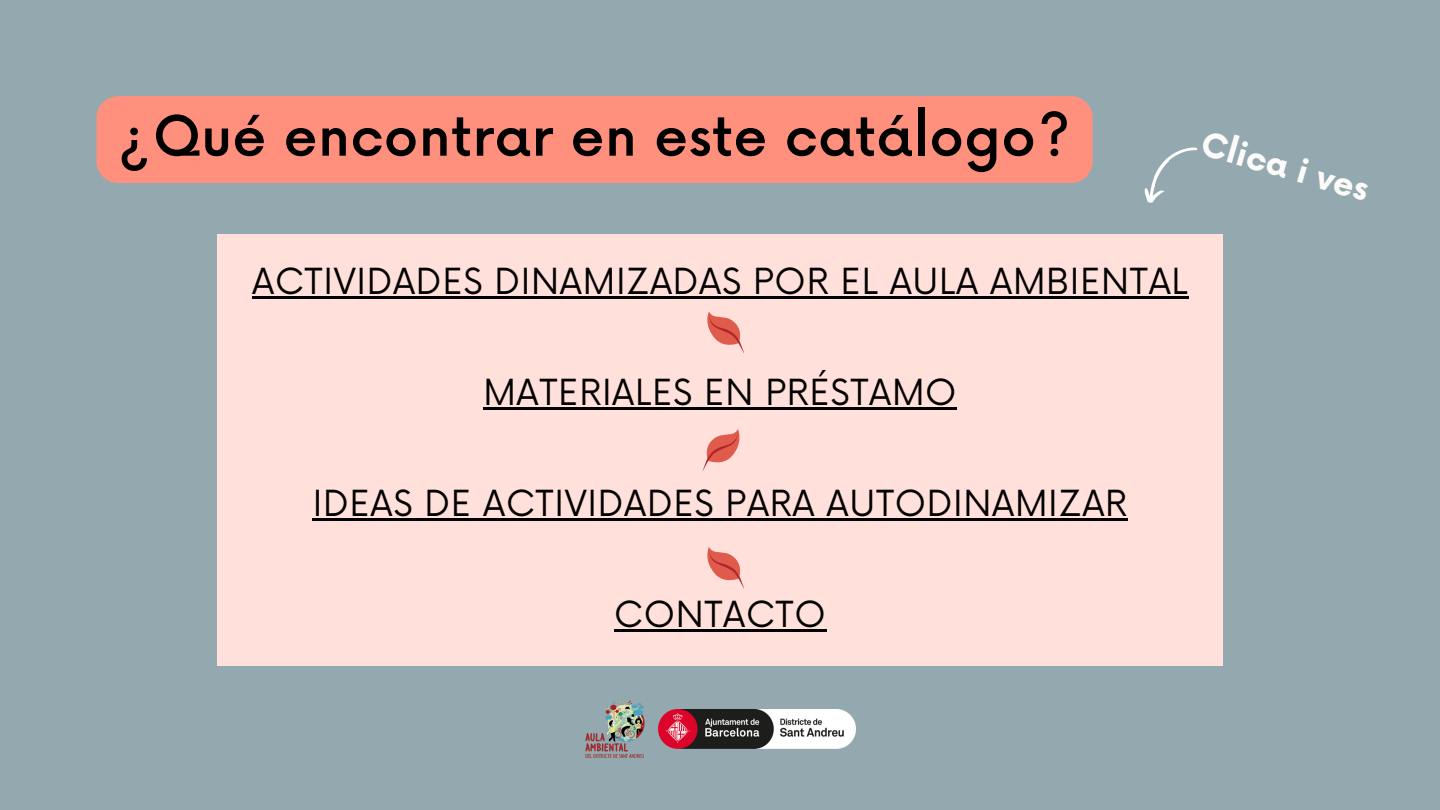
<style>
.page{position:relative;width:1440px;height:810px;background:#94a9af}
.page>*{position:absolute;margin:0;border:0;box-sizing:border-box;transform-origin:0 0}
.t1{font:500 54.4px "Now";letter-spacing:.01em;color:#000}
.t2{font:35px "Now";letter-spacing:.02em;color:#000}
.t3{font:700 33px "Now";color:#fcfbfa}
</style>
<div class="page">
<div style="left:217px;top:235px;width:1006px;height:431px;background:#ffe0da"></div>
<hr style="left:252px;top:296px;width:936px;height:3px;background:#000">
<hr style="left:483px;top:407px;width:474px;height:3px;background:#000">
<hr style="left:313px;top:518px;width:815px;height:3px;background:#000">
<hr style="left:614px;top:629px;width:180px;height:3px;background:#000">
<hr style="left:794px;top:629px;width:32px;height:3px;background:#000">
<svg style="left:707px;top:311px;width:37px;height:43px"></svg>
<svg style="left:703px;top:429px;width:37px;height:42px"></svg>
<svg style="left:707px;top:547px;width:37px;height:42px"></svg>
<svg style="left:1144px;top:147px;width:54px;height:56px"></svg>
<div style="left:96px;top:96px;width:997px;height:87px;background:#ff907e"></div>
<img style="left:658px;top:709px;width:198px;height:39px">
<img style="left:585px;top:700px;width:60px;height:58px">
<h2 class="t1" style="left:118px;top:107px;width:954px">¿Qué encontrar en este catálogo?</h2>
<h2 class="t3" style="left:1207px;top:125px;width:174px;rotate:16deg">Clica i ves</h2>
<h1 class="t2" style="left:252px;top:261px;width:937px">ACTIVIDADES DINAMIZADAS POR EL AULA AMBIENTAL</h1>
<p class="t2" style="left:483px;top:372px;width:475px">MATERIALES EN PRÉSTAMO</p>
<p class="t2" style="left:313px;top:483px;width:816px">IDEAS DE ACTIVIDADES PARA AUTODINAMIZAR</p>
<h2 class="t2" style="left:614px;top:594px;width:213px">CONTACTO</h2>
</div>
